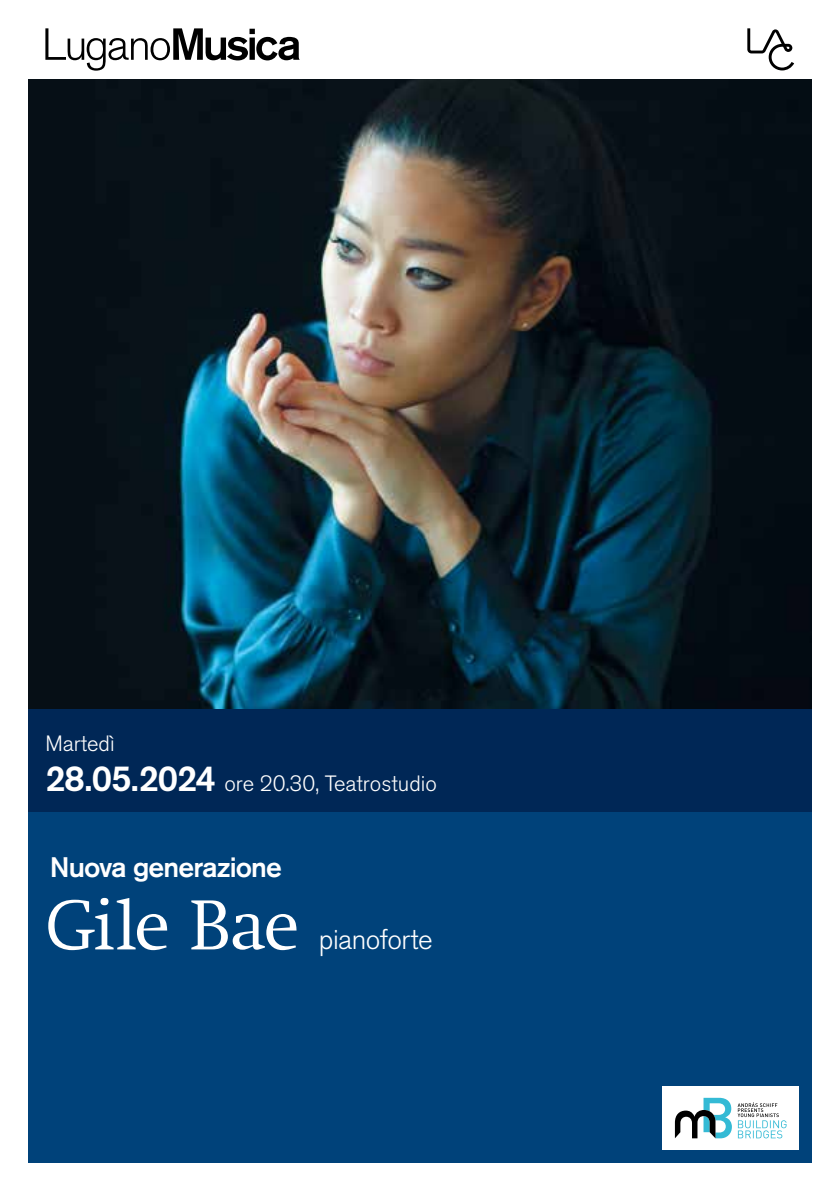
<style>
.page{position:relative;width:840px;height:1191px;background:#fff}
.page>*{position:absolute;margin:0;border:0;box-sizing:border-box;transform-origin:0 0}
.t1{font:300 72px "Swift Neue LT Pro";letter-spacing:-.025em;color:#fff}
.t2{font:500 28px "Akzidenz Grotesk Pro";letter-spacing:-.03em;color:#fff}
.t3{font:300 28px "Akzidenz Grotesk Pro";letter-spacing:-.02em;color:#fff}
.t4{font:300 22px/40px "Akzidenz Grotesk Pro";color:#fff}
.s1{font-weight:500;font-size:36px}
</style>
<div class="page">
<img style="left:28px;top:79px;width:783px;height:630px">
<div style="left:28px;top:709px;width:783px;height:453px;background:#00427a"></div>
<div style="left:28px;top:709px;width:783px;height:103px;background:#002756"></div>
<svg style="left:747px;top:28px;width:46px;height:42px"></svg>
<svg style="left:45px;top:28px;width:254px;height:43px"></svg>
<div style="left:662px;top:1086px;width:136px;height:63px;background:#fff"></div>
<svg style="left:674px;top:1097px;width:112px;height:41px"></svg>
<p class="t4" style="left:45px;top:723px;width:393px">Martedì<br><span class="s1">28.05.2024</span> ore 20.30, Teatrostudio</p>
<p class="t2" style="left:50px;top:849px;width:233px">Nuova generazione</p>
<h1 class="t1" style="left:45px;top:882px;width:255px">Gile Bae</h1>
<p class="t3" style="left:319px;top:921px;width:115px">pianoforte</p>
</div>
